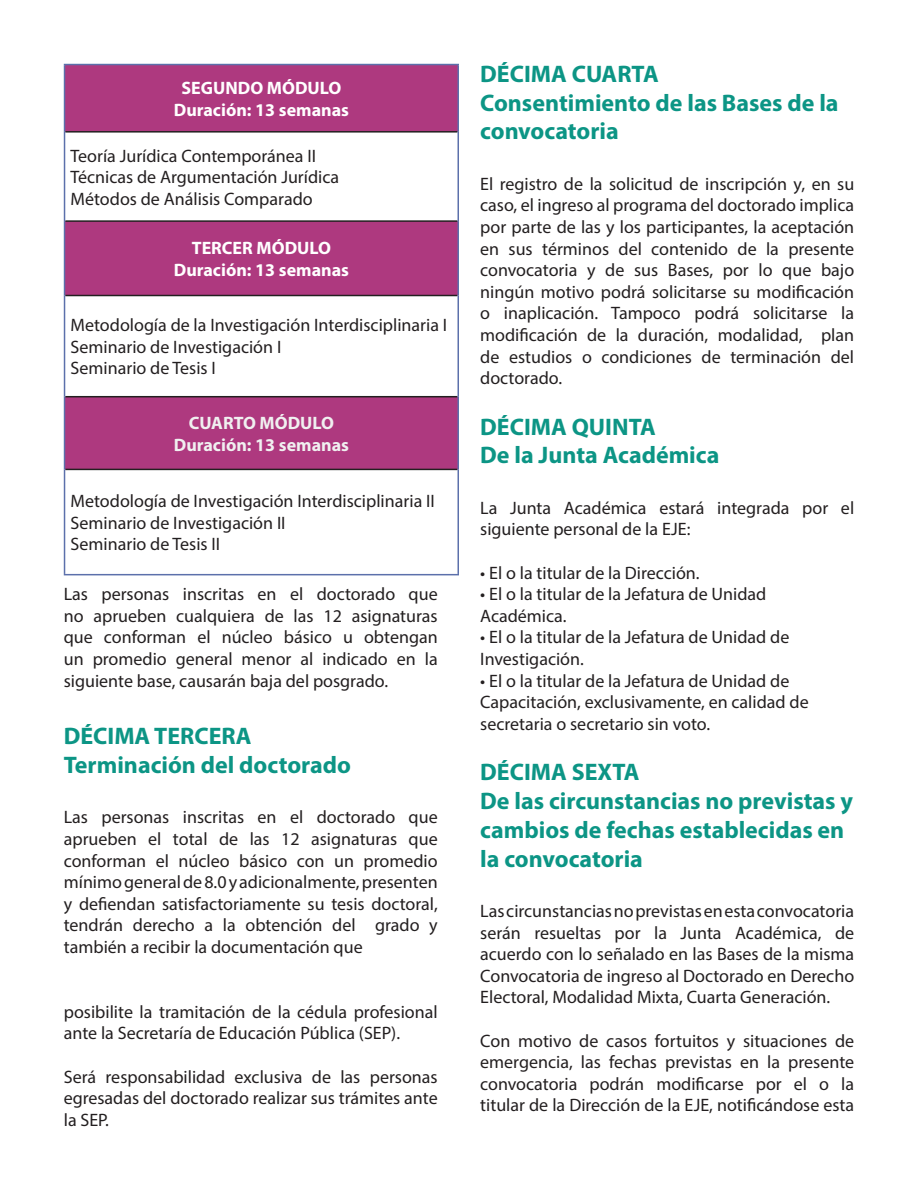
<style>
.page{position:relative;width:918px;height:1188px;background:#fff}
.page>*{position:absolute;margin:0;border:0;box-sizing:border-box;transform-origin:0 0}
.t1{font:700 24px/28.8px "Myriad Pro";color:#0c9585}
.t2{font:18px/21.6px "Myriad Pro";color:#231f20;text-align:justify}
.t3{font:700 18px "Myriad Pro";color:#fff}
.t4{font:700 18px "Myriad Pro";color:#f0f0f0}
</style>
<div class="page">
<svg style="left:65px;top:65px;width:393px;height:404px;fill:#ae397f"></svg>
<hr style="left:65px;top:131px;width:392px;height:2px;background:#231f20">
<hr style="left:65px;top:220px;width:392px;height:2px;background:#231f20">
<hr style="left:65px;top:295px;width:392px;height:1px;background:#231f20">
<hr style="left:65px;top:396px;width:392px;height:1px;background:#231f20">
<hr style="left:65px;top:469px;width:392px;height:1px;background:#231f20">
<hr style="left:64px;top:64px;width:395px;height:1px;background:#5c70ab">
<hr style="left:64px;top:65px;width:1px;height:67px;background:#5c70ab">
<hr style="left:458px;top:65px;width:1px;height:67px;background:#5c70ab">
<hr style="left:64px;top:132px;width:1px;height:89px;background:#5c70ab">
<hr style="left:458px;top:132px;width:1px;height:89px;background:#5c70ab">
<hr style="left:64px;top:221px;width:1px;height:75px;background:#5c70ab">
<hr style="left:458px;top:221px;width:1px;height:75px;background:#5c70ab">
<hr style="left:64px;top:296px;width:1px;height:101px;background:#5c70ab">
<hr style="left:458px;top:296px;width:1px;height:101px;background:#5c70ab">
<hr style="left:64px;top:397px;width:1px;height:72px;background:#5c70ab">
<hr style="left:458px;top:397px;width:1px;height:72px;background:#5c70ab">
<hr style="left:64px;top:469px;width:1px;height:105px;background:#5c70ab">
<hr style="left:458px;top:469px;width:1px;height:105px;background:#5c70ab">
<hr style="left:64px;top:574px;width:395px;height:1px;background:#5c70ab">
<p class="t3" style="left:182px;top:76px;width:161px">SEGUNDO MÓDULO</p>
<p class="t3" style="left:174px;top:98px;width:177px">Duración: 13 semanas</p>
<p class="t2" style="left:71px;top:144px;width:247px">Teoría Jurídica Contemporánea II</p>
<p class="t2" style="left:71px;top:166px;width:270px">Técnicas de Argumentación Jurídica</p>
<p class="t2" style="left:71px;top:188px;width:244px">Métodos de Análisis Comparado</p>
<p class="t3" style="left:192px;top:236px;width:141px">TERCER MÓDULO</p>
<p class="t3" style="left:174px;top:258px;width:177px">Duración: 13 semanas</p>
<p class="t2" style="left:71px;top:314px;width:378px">Metodología de la Investigación Interdisciplinaria I</p>
<p class="t2" style="left:71px;top:336px;width:212px">Seminario de Investigación I</p>
<p class="t2" style="left:71px;top:357px;width:147px">Seminario de Tesis I</p>
<p class="t4" style="left:189px;top:411px;width:147px">CUARTO MÓDULO</p>
<p class="t4" style="left:174px;top:433px;width:177px">Duración: 13 semanas</p>
<p class="t2" style="left:71px;top:490px;width:366px">Metodología de Investigación Interdisciplinaria II</p>
<p class="t2" style="left:71px;top:512px;width:217px">Seminario de Investigación II</p>
<p class="t2" style="left:71px;top:533px;width:151px">Seminario de Tesis II</p>
<p class="t2" style="left:64px;top:583px;width:376px">Las personas inscritas en el doctorado que no aprueben cualquiera de las 12 asignaturas que conforman el núcleo básico u obtengan un promedio general menor al indicado en la siguiente base, causarán baja del posgrado.</p>
<p class="t1" style="left:64px;top:721px;width:189px">DÉCIMA TERCERA</p>
<p class="t1" style="left:64px;top:750px;width:289px">Terminación del doctorado</p>
<p class="t2" style="left:64px;top:806px;width:376px">Las personas inscritas en el doctorado que aprueben el total de las 12 asignaturas que conforman el núcleo básico con un promedio mínimo general de 8.0 y adicionalmente, presenten y defiendan satisfactoriamente su tesis doctoral, tendrán derecho a la obtención del grado y también a recibir la documentación que</p>
<p class="t2" style="left:64px;top:1001px;width:375px">posibilite la tramitación de la cédula profesional ante la Secretaría de Educación Pública (SEP).</p>
<p class="t2" style="left:64px;top:1066px;width:375px">Será responsabilidad exclusiva de las personas egresadas del doctorado realizar sus trámites ante la SEP.</p>
<p class="t1" style="left:480px;top:59px;width:180px">DÉCIMA CUARTA</p>
<p class="t1" style="left:480px;top:87px;width:360px">Consentimiento de las Bases de la convocatoria</p>
<p class="t2" style="left:480px;top:173px;width:376px">El registro de la solicitud de inscripción y, en su caso, el ingreso al programa del doctorado implica por parte de las y los participantes, la aceptación en sus términos del contenido de la presente convocatoria y de sus Bases, por lo que bajo ningún motivo podrá solicitarse su modificación o inaplicación. Tampoco podrá solicitarse la modificación de la duración, modalidad, plan de estudios o condiciones de terminación del doctorado.</p>
<p class="t1" style="left:480px;top:411px;width:177px">DÉCIMA QUINTA</p>
<p class="t1" style="left:480px;top:440px;width:241px">De la Junta Académica</p>
<p class="t2" style="left:480px;top:497px;width:376px">La Junta Académica estará integrada por el siguiente personal de la EJE:</p>
<p class="t2" style="left:480px;top:561px;width:221px">• El o la titular de la Dirección.</p>
<p class="t2" style="left:480px;top:583px;width:288px">• El o la titular de la Jefatura de Unidad<br>Académica.</p>
<p class="t2" style="left:480px;top:626px;width:311px">• El o la titular de la Jefatura de Unidad de<br>Investigación.</p>
<p class="t2" style="left:480px;top:669px;width:330px;text-align:left">• El o la titular de la Jefatura de Unidad de<br>Capacitación, exclusivamente, en calidad de secretaria o secretario sin voto.</p>
<p class="t1" style="left:480px;top:757px;width:161px">DÉCIMA SEXTA</p>
<p class="t1" style="left:480px;top:786px;width:374px">De las circunstancias no previstas y cambios de fechas establecidas en la convocatoria</p>
<p class="t2" style="left:480px;top:900px;width:375px">Las circunstancias no previstas en esta convocatoria serán resueltas por la Junta Académica, de acuerdo con lo señalado en las Bases de la misma Convocatoria de ingreso al Doctorado en Derecho Electoral, Modalidad Mixta, Cuarta Generación.</p>
<p class="t2" style="left:480px;top:1029px;width:375px">Con motivo de casos fortuitos y situaciones de emergencia, las fechas previstas en la presente convocatoria podrán modificarse por el o la titular de la Dirección de la EJE, notificándose esta</p>
</div>
